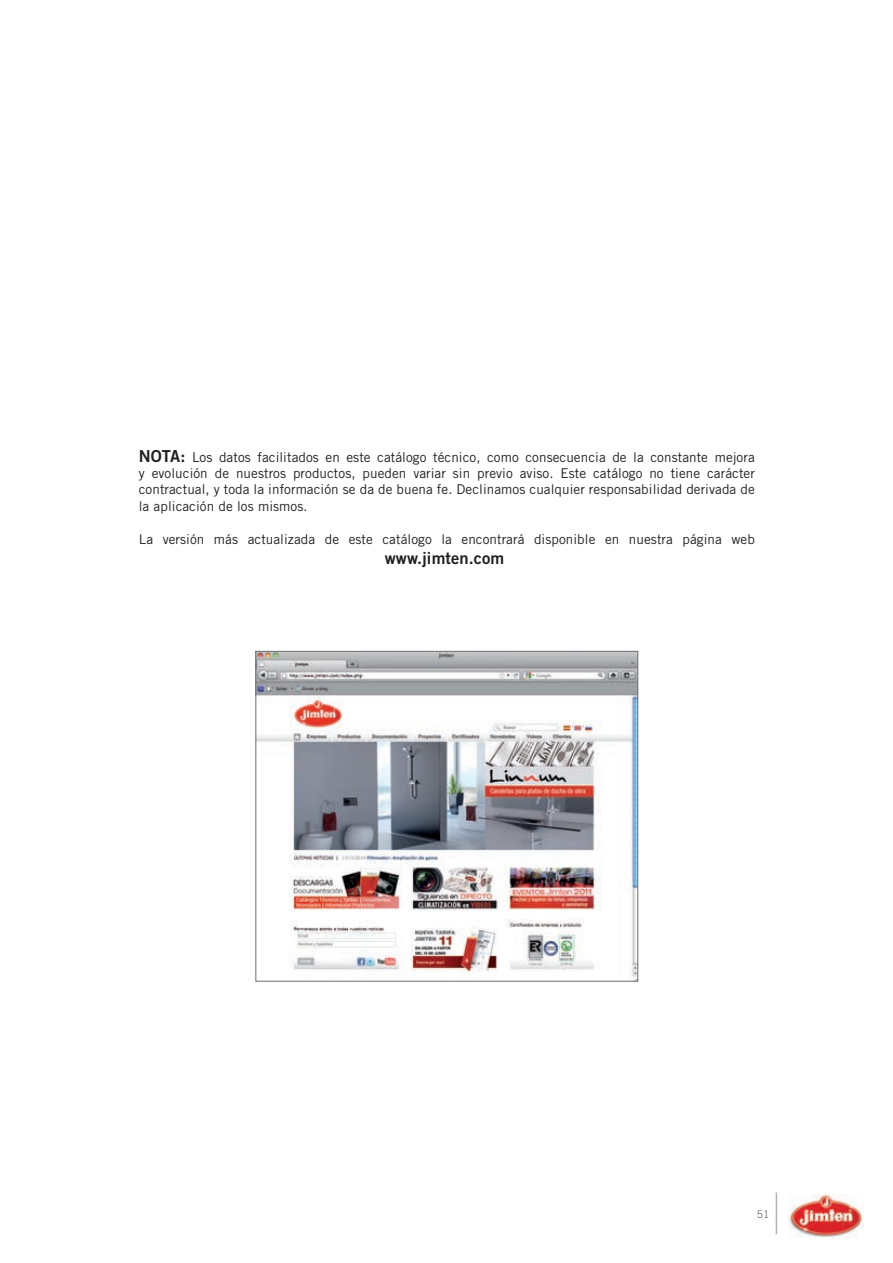
<style>
.page{position:relative;width:893px;height:1263px;background:#fff}
.page>*{position:absolute;margin:0;border:0;box-sizing:border-box;transform-origin:0 0}
.t1{font:16.5px "Trade Gothic Bold Two";letter-spacing:.005em;color:#231f20}
.t2{font:13.5px/16.2px "Trade Gothic";letter-spacing:.005em;color:#231f20;text-align:justify}
.t3{font:10.5px "Trade Gothic";color:#6c6d70}
.s1{font-family:"Trade Gothic Bold Two";font-size:16.5px}
</style>
<div class="page">
<hr style="left:775px;top:1192px;width:1px;height:42px;background:#b1b5bb">
<img style="left:788px;top:1194px;width:75px;height:44px">
<img style="left:257px;top:653px;width:379px;height:326px">
<div style="left:255px;top:651px;width:383px;height:330px;border:1px solid #6c6d70"></div>
<p class="t2" style="left:139px;top:449px;width:617px"><span class="s1">NOTA:</span> Los datos facilitados en este catálogo técnico, como consecuencia de la constante mejora y evolución de nuestros productos, pueden variar sin previo aviso. Este catálogo no tiene carácter contractual, y toda la información se da de buena fe. Declinamos cualquier responsabilidad derivada de la aplicación de los mismos.</p>
<p class="t2" style="left:139px;top:531px;width:617px">La versión más actualizada de este catálogo la encontrará disponible en nuestra página web</p>
<p class="t1" style="left:384px;top:548px;width:121px">www.jimten.com</p>
<p class="t3" style="left:756px;top:1208px;width:14px">51</p>
</div>
